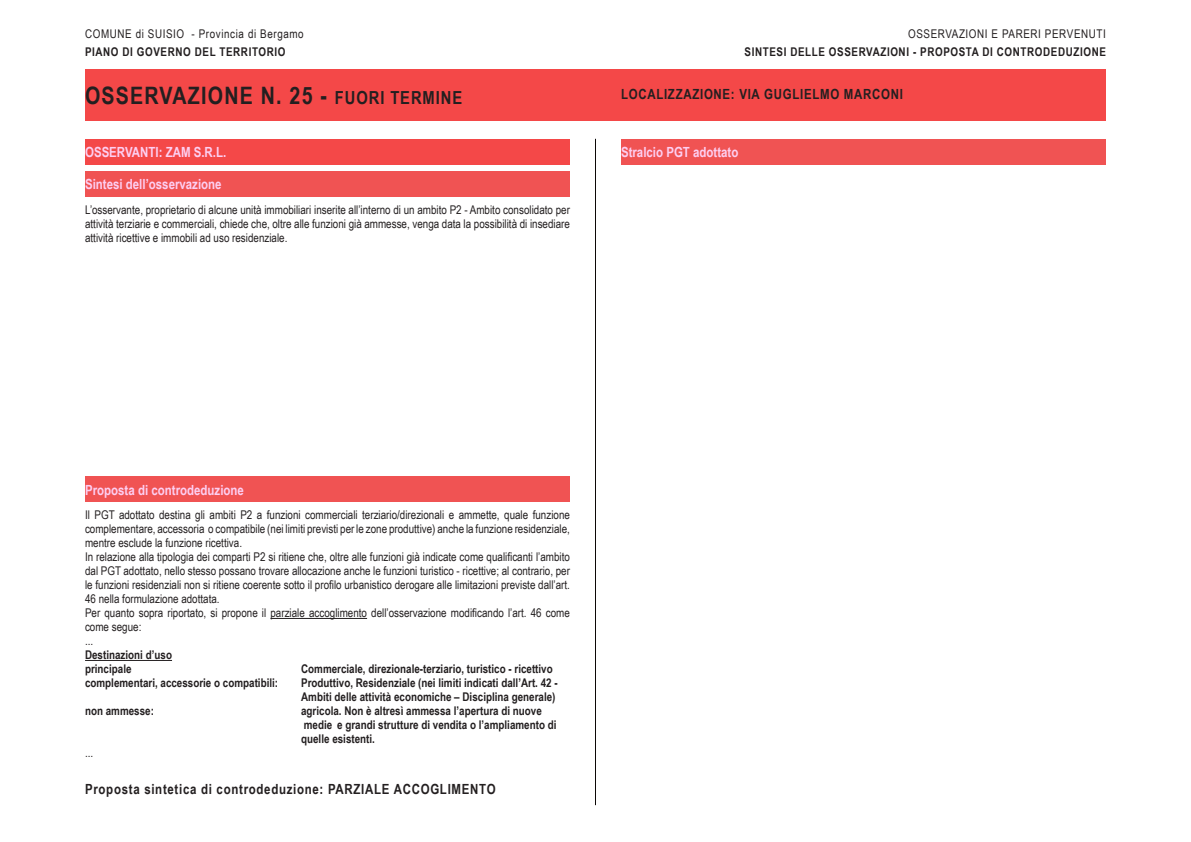
<style>
.page{position:relative;width:1191px;height:842px;background:#fff}
.page>*{position:absolute;margin:0;border:0;box-sizing:border-box;transform-origin:0 0}
.t1{font:700 24px "Arial Narrow";letter-spacing:.05em;color:#231f20}
.t2{font:700 18px "Arial Narrow";letter-spacing:.05em;color:#231f20}
.t3{font:700 14px "Arial Narrow";letter-spacing:.05em;color:#231f20}
.t4{font:700 14px "Arial Narrow";color:#fdcff2}
.t5{font:12px/14px "Arial Narrow";color:#231f20;text-align:justify}
.t6{font:700 12px/14px "Arial Narrow";color:#231f20}
.t7{font:700 12px "Arial Narrow";letter-spacing:.05em;color:#231f20}
.t8{font:12px "Arial Narrow";letter-spacing:.05em;color:#231f20}
</style>
<div class="page">
<div style="left:85px;top:70px;width:1021px;height:51px;background:#f44848"></div>
<hr style="left:595px;top:139px;width:1px;height:666px;background:#0c0806">
<div style="left:85px;top:139px;width:485px;height:25px;background:#f44848"></div>
<div style="left:85px;top:171px;width:485px;height:26px;background:#f05353"></div>
<div style="left:85px;top:477px;width:485px;height:25px;background:#f05353"></div>
<div style="left:621px;top:139px;width:485px;height:25px;background:#f05353"></div>
<hr style="left:270px;top:618px;width:97px;height:1px;background:#231f20">
<hr style="left:85px;top:660px;width:87px;height:1px;background:#231f20">
<p class="t8" style="left:85px;top:25px;width:220px">COMUNE di SUISIO - Provincia di Bergamo</p>
<p class="t7" style="left:85px;top:43px;width:202px">PIANO DI GOVERNO DEL TERRITORIO</p>
<p class="t8" style="left:908px;top:25px;width:199px">OSSERVAZIONI E PARERI PERVENUTI</p>
<p class="t7" style="left:744px;top:43px;width:363px">SINTESI DELLE OSSERVAZIONI - PROPOSTA DI CONTRODEDUZIONE</p>
<h1 class="t1" style="left:85px;top:78px;width:243px">OSSERVAZIONE N. 25 -</h1>
<p class="t3" style="left:621px;top:84px;width:283px">LOCALIZZAZIONE: VIA GUGLIELMO MARCONI</p>
<h2 class="t2" style="left:335px;top:84px;width:129px">FUORI TERMINE</h2>
<p class="t4" style="left:85px;top:141px;width:143px">OSSERVANTI: ZAM S.R.L.</p>
<p class="t4" style="left:85px;top:174px;width:138px">Sintesi dell’osservazione</p>
<p class="t5" style="left:85px;top:202px;width:486px">L’osservante, proprietario di alcune unità immobiliari inserite all’interno di un ambito P2 - Ambito consolidato per attività terziarie e commerciali, chiede che, oltre alle funzioni già ammesse, venga data la possibilità di insediare attività ricettive e immobili ad uso residenziale.</p>
<p class="t4" style="left:621px;top:141px;width:119px">Stralcio PGT adottato</p>
<p class="t4" style="left:85px;top:479px;width:160px">Proposta di controdeduzione</p>
<p class="t5" style="left:85px;top:507px;width:486px;text-align:left">Il PGT adottato destina gli ambiti P2 a funzioni commerciali terziario/direzionali e ammette, quale funzione complementare, accessoria o compatibile (nei limiti previsti per le zone produttive) anche la funzione residenziale, mentre esclude la funzione ricettiva.<br>In relazione alla tipologia dei comparti P2 si ritiene che, oltre alle funzioni già indicate come qualificanti l’ambito dal PGT adottato, nello stesso possano trovare allocazione anche le funzioni turistico - ricettive; al contrario, per le funzioni residenziali non si ritiene coerente sotto il profilo urbanistico derogare alle limitazioni previste dall’art.<br>46 nella formulazione adottata.<br>Per quanto sopra riportato, si propone il parziale accoglimento dell’osservazione modificando l’art. 46 come come segue:<br>...</p>
<p class="t6" style="left:85px;top:647px;width:88px">Destinazioni d’uso principale</p>
<p class="t6" style="left:301px;top:661px;width:253px">Commerciale, direzionale-terziario, turistico - ricettivo</p>
<p class="t6" style="left:85px;top:675px;width:195px">complementari, accessorie o compatibili:</p>
<p class="t6" style="left:301px;top:675px;width:258px">Produttivo, Residenziale (nei limiti indicati dall’Art. 42 -<br>Ambiti delle attività economiche – Disciplina generale)</p>
<p class="t6" style="left:85px;top:703px;width:70px">non ammesse:</p>
<p class="t6" style="left:301px;top:703px;width:257px">agricola. Non è altresì ammessa l’apertura di nuove medie e grandi strutture di vendita o l’ampliamento di quelle esistenti.</p>
<p class="t5" style="left:85px;top:745px;width:10px">...</p>
<p class="t3" style="left:85px;top:778px;width:412px">Proposta sintetica di controdeduzione: PARZIALE ACCOGLIMENTO</p>
</div>
